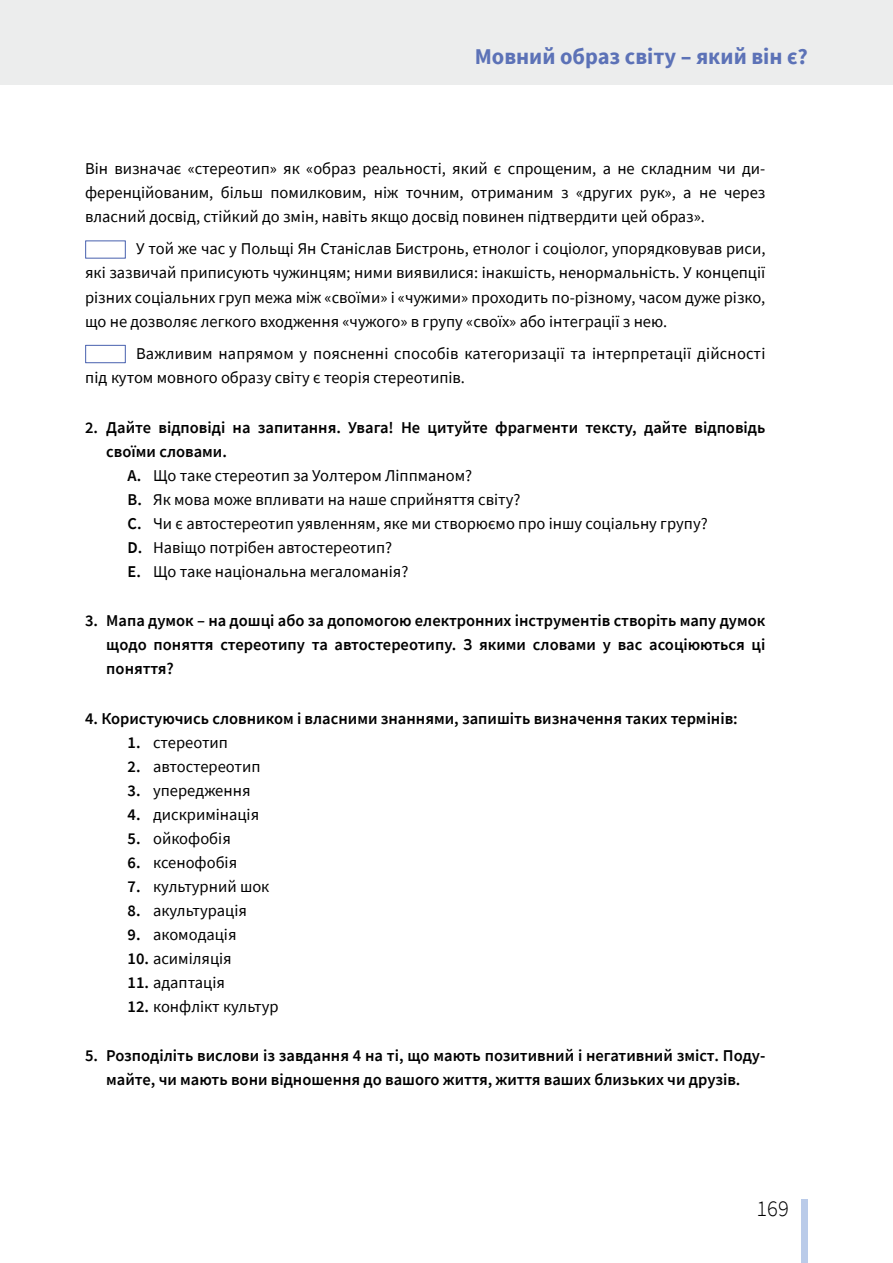
<style>
.page{position:relative;width:893px;height:1263px;background:#fff}
.page>*{position:absolute;margin:0;border:0;box-sizing:border-box;transform-origin:0 0}
.t1{font:700 22.5px "Source Sans Pro";color:#5c72b7}
.t2{font:300 22.5px "Source Sans Pro";color:#000}
.t3{font:16.5px/24px "Source Sans Pro";color:#000;text-align:justify}
.t4{font:600 16.5px/24px "Source Sans Pro";color:#000;text-align:justify}
.s1{font-weight:600}
</style>
<div class="page">
<div style="left:0;top:0;width:893px;height:85px;background:#eceded"></div>
<div style="left:801px;top:1199px;width:7px;height:64px;background:#bacbe9"></div>
<div style="left:85px;top:240px;width:41px;height:19px;border:1px solid #5c72b7"></div>
<div style="left:85px;top:345px;width:41px;height:18px;border:1px solid #5c72b7"></div>
<h1 class="t1" style="left:475px;top:41px;width:335px">Мовний образ світу – який він є?</h1>
<p class="t3" style="left:85px;top:156px;width:682px">Він визначає «стереотип» як «образ реальності, який є спрощеним, а не складним чи ди&shy;ференційованим, більш помилковим, ніж точним, отриманим з «других рук», а не через власний досвід, стійкий до змін, навіть якщо досвід повинен підтвердити цей образ».</p>
<p class="t3" style="left:85px;top:237px;width:682px;text-indent:51px">У той же час у Польщі Ян Станіслав Бистронь, етнолог і соціолог, упорядковував риси, які зазвичай приписують чужинцям; ними виявилися: інакшість, ненормальність. У концепції різних соціальних груп межа між «своїми» і «чужими» проходить по-різному, часом дуже різко, що не дозволяє легкого входження «чужого» в групу «своїх» або інтеграції з нею.</p>
<p class="t3" style="left:85px;top:341px;width:682px;text-indent:51px">Важливим напрямом у поясненні способів категоризації та інтерпретації дійсності під кутом мовного образу світу є теорія стереотипів.</p>
<p class="t4" style="left:85px;top:415px;width:682px">2. Дайте відповіді на запитання. Увага! Не цитуйте фрагменти тексту, дайте відповідь</p>
<p class="t4" style="left:106px;top:439px;width:122px">своїми словами.</p>
<p class="t3" style="left:128px;top:463px;width:346px"><span class="s1">A.</span> Що таке стереотип за Уолтером Ліппманом?</p>
<p class="t3" style="left:128px;top:487px;width:394px"><span class="s1">B.</span> Як мова може впливати на наше сприйняття світу?</p>
<p class="t3" style="left:128px;top:511px;width:582px"><span class="s1">C.</span> Чи є автостереотип уявленням, яке ми створюємо про іншу соціальну групу?</p>
<p class="t3" style="left:128px;top:535px;width:266px"><span class="s1">D.</span> Навіщо потрібен автостереотип?</p>
<p class="t3" style="left:128px;top:559px;width:282px"><span class="s1">E.</span> Що таке національна мегаломанія?</p>
<p class="t4" style="left:106px;top:608px;width:661px;text-indent:-21px">3. Мапа думок – на дошці або за допомогою електронних інструментів створіть мапу думок щодо поняття стереотипу та автостереотипу. З якими словами у вас асоціюються ці поняття?</p>
<p class="t4" style="left:85px;top:706px;width:654px">4. Користуючись словником і власними знаннями, запишіть визначення таких термінів:</p>
<p class="t3" style="left:128px;top:730px;width:102px"><span class="s1">1.</span> стереотип</p>
<p class="t3" style="left:128px;top:754px;width:135px"><span class="s1">2.</span> автостереотип</p>
<p class="t3" style="left:128px;top:778px;width:124px"><span class="s1">3.</span> упередження</p>
<p class="t3" style="left:128px;top:802px;width:133px"><span class="s1">4.</span> дискримінація</p>
<p class="t3" style="left:128px;top:826px;width:105px"><span class="s1">5.</span> ойкофобія</p>
<p class="t3" style="left:128px;top:850px;width:111px"><span class="s1">6.</span> ксенофобія</p>
<p class="t3" style="left:128px;top:874px;width:143px"><span class="s1">7.</span> культурний шок</p>
<p class="t3" style="left:128px;top:898px;width:121px"><span class="s1">8.</span> акультурація</p>
<p class="t3" style="left:128px;top:922px;width:110px"><span class="s1">9.</span> акомодація</p>
<p class="t3" style="left:128px;top:946px;width:106px"><span class="s1">10.</span> асиміляція</p>
<p class="t3" style="left:128px;top:970px;width:99px"><span class="s1">11.</span> адаптація</p>
<p class="t3" style="left:128px;top:994px;width:153px"><span class="s1">12.</span> конфлікт культур</p>
<p class="t4" style="left:85px;top:1044px;width:680px;text-align:center">5. Розподіліть вислови із завдання 4 на ті, що мають позитивний і негативний зміст. Поду&shy;майте, чи мають вони відношення до вашого життя, життя ваших близьких чи друзів.</p>
<h1 class="t2" style="left:756px;top:1195px;width:34px">169</h1>
</div>
